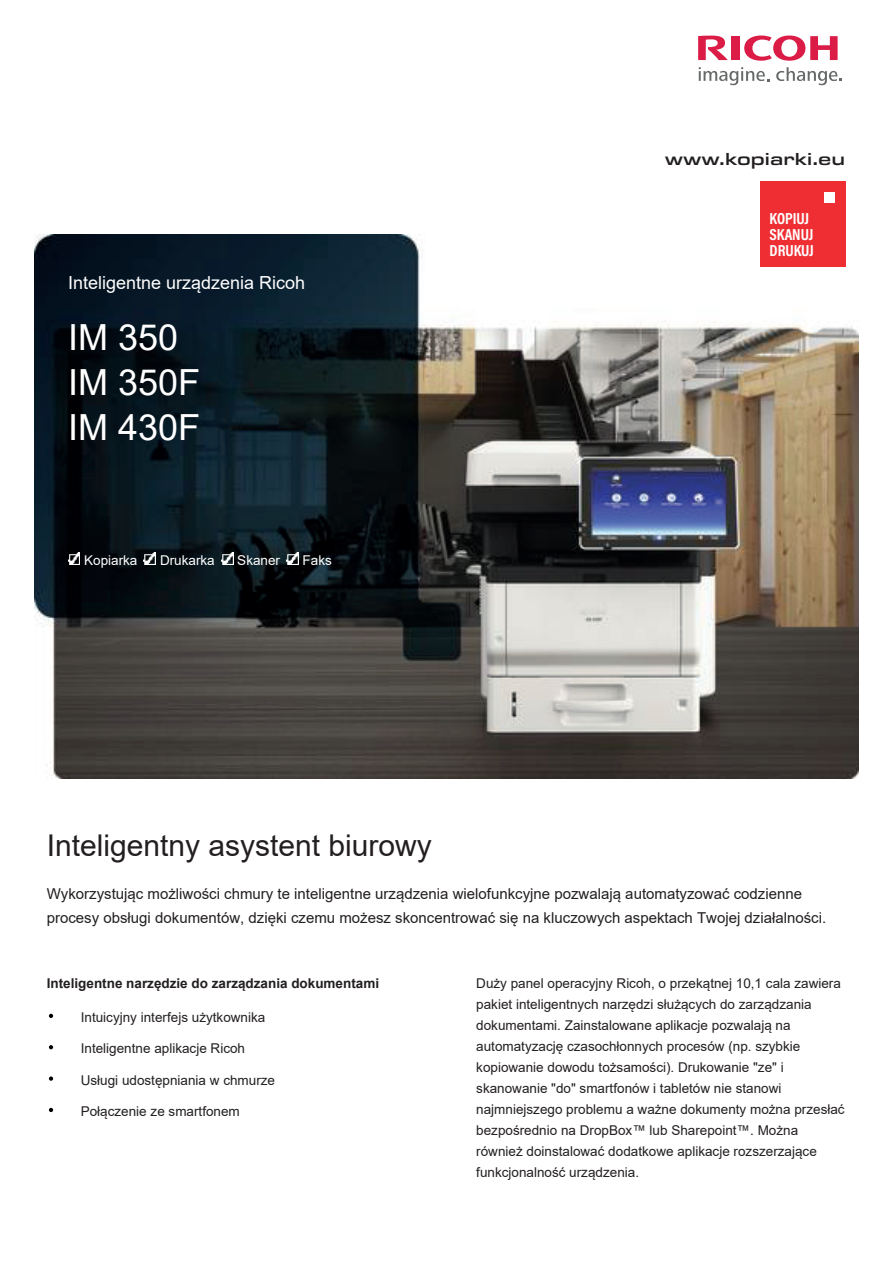
<style>
.page{position:relative;width:893px;height:1263px;background:#fff}
.page>*{position:absolute;margin:0;border:0;box-sizing:border-box;transform-origin:0 0}
.t1{font:36px/45px "Arial";color:#fff}
.t2{font:30px "Arial";color:#231f20}
.t3{font:18px "Arial";color:#fff}
.t4{font:500 18px "Eurostile Ext";color:#231f20}
.t5{font:700 16.2px/15.8px "Acumin Pro Cond";letter-spacing:-.005em;color:#fff}
.t6{font:15px/24px "Arial";color:#231f20}
.t7{font:13.5px/21px "Arial";color:#231f20}
.t8{font:700 13.5px "Arial";color:#231f20}
.t9{font:13.5px "Arial";color:#fff}
</style>
<div class="page">
<img style="left:34px;top:235px;width:825px;height:543px">
<svg style="left:49px;top:1014px;width:4px;height:4px"></svg>
<svg style="left:49px;top:1045px;width:4px;height:4px"></svg>
<svg style="left:49px;top:1076px;width:4px;height:5px"></svg>
<svg style="left:49px;top:1108px;width:4px;height:4px"></svg>
<svg style="left:744px;top:36px;width:94px;height:25px"></svg>
<div style="left:731px;top:36px;width:9px;height:24px;background:#da1c46"></div>
<svg style="left:698px;top:36px;width:30px;height:24px"></svg>
<svg style="left:699px;top:67px;width:70px;height:18px"></svg>
<svg style="left:776px;top:67px;width:66px;height:18px"></svg>
<svg style="left:68px;top:553px;width:12px;height:12px"></svg>
<svg style="left:144px;top:553px;width:12px;height:12px"></svg>
<svg style="left:221px;top:553px;width:12px;height:12px"></svg>
<svg style="left:286px;top:553px;width:12px;height:12px"></svg>
<div style="left:760px;top:181px;width:85px;height:85px;background:#ee2e33"></div>
<div style="left:824px;top:192px;width:10px;height:11px;background:#fff"></div>
<h3 class="t4" style="left:665px;top:146px;width:182px">www.kopiarki.eu</h3>
<h3 class="t3" style="left:68px;top:270px;width:239px">Inteligentne urządzenia Ricoh</h3>
<h1 class="t1" style="left:68px;top:314px;width:134px">IM 350<br>IM 350F<br>IM 430F</h1>
<p class="t9" style="left:84px;top:551px;width:55px">Kopiarka</p>
<p class="t9" style="left:160px;top:551px;width:56px">Drukarka</p>
<p class="t9" style="left:237px;top:551px;width:44px">Skaner</p>
<p class="t9" style="left:303px;top:551px;width:31px">Faks</p>
<p class="t5" style="left:770px;top:210px;width:46px">KOPIUJ<br>SKANUJ<br>DRUKUJ</p>
<h2 class="t2" style="left:47px;top:825px;width:387px">Inteligentny asystent biurowy</h2>
<p class="t6" style="left:47px;top:882px;width:781px">Wykorzystując możliwości chmury te inteligentne urządzenia wielofunkcyjne pozwalają automatyzować codzienne procesy obsługi dokumentów, dzięki czemu możesz skoncentrować się na kluczowych aspektach Twojej działalności.</p>
<p class="t8" style="left:47px;top:974px;width:334px">Inteligentne narzędzie do zarządzania dokumentami</p>
<p class="t7" style="left:81px;top:1007px;width:186px">Intuicyjny interfejs użytkownika</p>
<p class="t7" style="left:81px;top:1038px;width:166px">Inteligentne aplikacje Ricoh</p>
<p class="t7" style="left:81px;top:1069px;width:196px">Usługi udostępniania w chmurze</p>
<p class="t7" style="left:81px;top:1101px;width:161px">Połączenie ze smartfonem</p>
<p class="t7" style="left:476px;top:973px;width:370px">Duży panel operacyjny Ricoh, o przekątnej 10,1 cala zawiera pakiet inteligentnych narzędzi służących do zarządzania dokumentami. Zainstalowane aplikacje pozwalają na automatyzację czasochłonnych procesów (np. szybkie kopiowanie dowodu tożsamości). Drukowanie "ze" i skanowanie "do" smartfonów i tabletów nie stanowi najmniejszego problemu a ważne dokumenty można przesłać bezpośrednio na DropBox™ lub Sharepoint™. Można również doinstalować dodatkowe aplikacje rozszerzające funkcjonalność urządzenia.</p>
</div>
